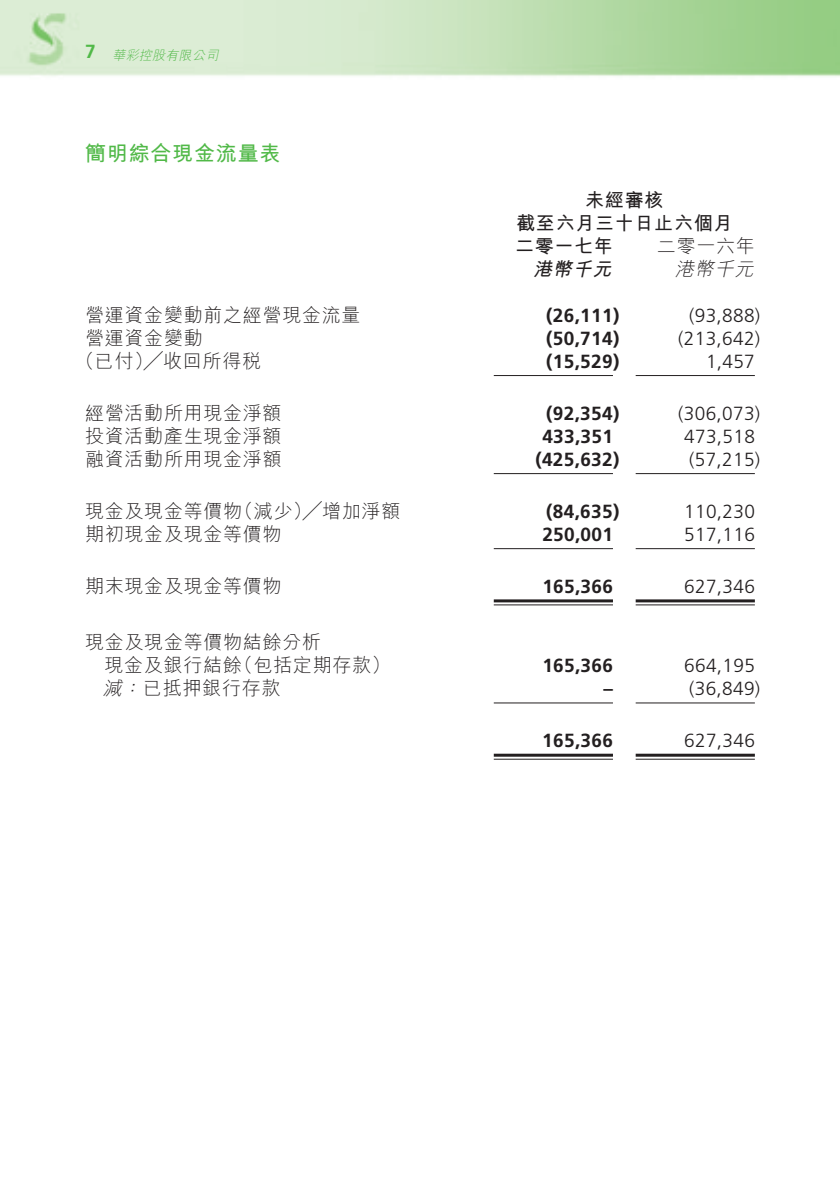
<style>
.page{position:relative;width:840px;height:1191px;background:#fff}
.page>*{position:absolute;margin:0;border:0;box-sizing:border-box;transform-origin:0 0}
.t1{font:21px "M Hei HK Bold B5 pc H";letter-spacing:.035em;color:#51b948}
.t2{font:19px/23px "M Hei HK Light B5 pc H";letter-spacing:.035em;color:#231f20}
.t3{font:300 19px "Frutiger LT Std";letter-spacing:.015em;color:#231f20}
.t4{font:700 19px "Frutiger LT Std";letter-spacing:.015em;color:#231f20}
.t5{font:19px/23px "M Hei HK Bold B5 pc H";letter-spacing:.035em;color:#231f20}
.t6{font:italic 19px "M Hei HK Bold B5 pc H";color:#231f20}
.t7{font:italic 19px "M Hei HK Light B5 pc H";color:#231f20}
.t8{font:italic 13px "M Hei HK Light B5 pc H";color:#51b948}
.s1{font-family:"Frutiger LT Std";font-weight:700;font-style:normal;font-size:19px}
.s2{font-style:italic}
</style>
<div class="page">
<img style="left:0;top:0;width:839px;height:77px">
<hr style="left:493px;top:375px;width:119px;height:1px;background:#231f20">
<hr style="left:635px;top:375px;width:119px;height:1px;background:#231f20">
<hr style="left:493px;top:473px;width:119px;height:1px;background:#231f20">
<hr style="left:635px;top:473px;width:119px;height:1px;background:#231f20">
<hr style="left:493px;top:548px;width:119px;height:1px;background:#231f20">
<hr style="left:635px;top:548px;width:119px;height:1px;background:#231f20">
<hr style="left:493px;top:599px;width:119px;height:3px;background:#231f20">
<hr style="left:493px;top:604px;width:119px;height:1px;background:#231f20">
<hr style="left:635px;top:599px;width:119px;height:3px;background:#231f20">
<hr style="left:635px;top:604px;width:119px;height:1px;background:#231f20">
<hr style="left:493px;top:702px;width:119px;height:1px;background:#231f20">
<hr style="left:635px;top:702px;width:119px;height:1px;background:#231f20">
<hr style="left:493px;top:753px;width:119px;height:3px;background:#231f20">
<hr style="left:493px;top:758px;width:119px;height:1px;background:#231f20">
<hr style="left:635px;top:753px;width:119px;height:3px;background:#231f20">
<hr style="left:635px;top:758px;width:119px;height:1px;background:#231f20">
<p class="t8" style="left:85px;top:50px;width:137px"><span class="s1">7</span> 華彩控股有限公司</p>
<p class="t1" style="left:85px;top:145px;width:197px">簡明綜合現金流量表</p>
<p class="t5" style="left:514px;top:190px;width:219px;text-indent:70px">未經審核<br>截至六月三十日止六個月二零一七年</p>
<p class="t2" style="left:656px;top:236px;width:99px">二零一六年</p>
<p class="t6" style="left:533px;top:261px;width:83px">港幣千元</p>
<p class="t7" style="left:674px;top:261px;width:83px">港幣千元</p>
<p class="t2" style="left:85px;top:305px;width:277px">營運資金變動前之經營現金流量</p>
<p class="t4" style="left:546px;top:304px;width:75px">(26,111)</p>
<p class="t3" style="left:688px;top:307px;width:72px">(93,888)</p>
<p class="t2" style="left:85px;top:328px;width:119px">營運資金變動</p>
<p class="t4" style="left:546px;top:327px;width:75px">(50,714)</p>
<p class="t3" style="left:678px;top:330px;width:83px">(213,642)</p>
<p class="t2" style="left:76px;top:351px;width:187px">（已付）╱收回所得稅</p>
<p class="t4" style="left:546px;top:350px;width:75px">(15,529)</p>
<p class="t3" style="left:705px;top:353px;width:50px">1,457</p>
<p class="t2" style="left:85px;top:403px;width:198px">經營活動所用現金淨額</p>
<p class="t4" style="left:546px;top:402px;width:75px">(92,354)</p>
<p class="t3" style="left:678px;top:405px;width:83px">(306,073)</p>
<p class="t2" style="left:85px;top:426px;width:198px">投資活動產生現金淨額</p>
<p class="t4" style="left:542px;top:425px;width:72px">433,351</p>
<p class="t3" style="left:683px;top:428px;width:72px">473,518</p>
<p class="t2" style="left:85px;top:449px;width:198px">融資活動所用現金淨額</p>
<p class="t4" style="left:535px;top:448px;width:85px">(425,632)</p>
<p class="t3" style="left:688px;top:451px;width:72px">(57,215)</p>
<p class="t2" style="left:85px;top:501px;width:316px">現金及現金等價物（減少）╱增加淨額</p>
<p class="t4" style="left:546px;top:500px;width:75px">(84,635)</p>
<p class="t3" style="left:683px;top:503px;width:72px">110,230</p>
<p class="t2" style="left:85px;top:524px;width:198px">期初現金及現金等價物</p>
<p class="t4" style="left:542px;top:523px;width:72px">250,001</p>
<p class="t3" style="left:683px;top:526px;width:72px">517,116</p>
<p class="t2" style="left:85px;top:576px;width:198px">期末現金及現金等價物</p>
<p class="t4" style="left:542px;top:575px;width:72px">165,366</p>
<p class="t3" style="left:683px;top:578px;width:72px">627,346</p>
<p class="t2" style="left:104px;top:633px;width:287px;text-indent:-19px">現金及現金等價物結餘分析<br>現金及銀行結餘（包括定期存款）</p>
<p class="t4" style="left:542px;top:654px;width:72px">165,366</p>
<p class="t3" style="left:683px;top:658px;width:72px">664,195</p>
<p class="t2" style="left:103px;top:679px;width:179px"><span class="s2">減：</span>已抵押銀行存款</p>
<p class="t4" style="left:603px;top:677px;width:11px">–</p>
<p class="t3" style="left:688px;top:681px;width:72px">(36,849)</p>
<p class="t4" style="left:542px;top:729px;width:72px">165,366</p>
<p class="t3" style="left:683px;top:733px;width:72px">627,346</p>
</div>
